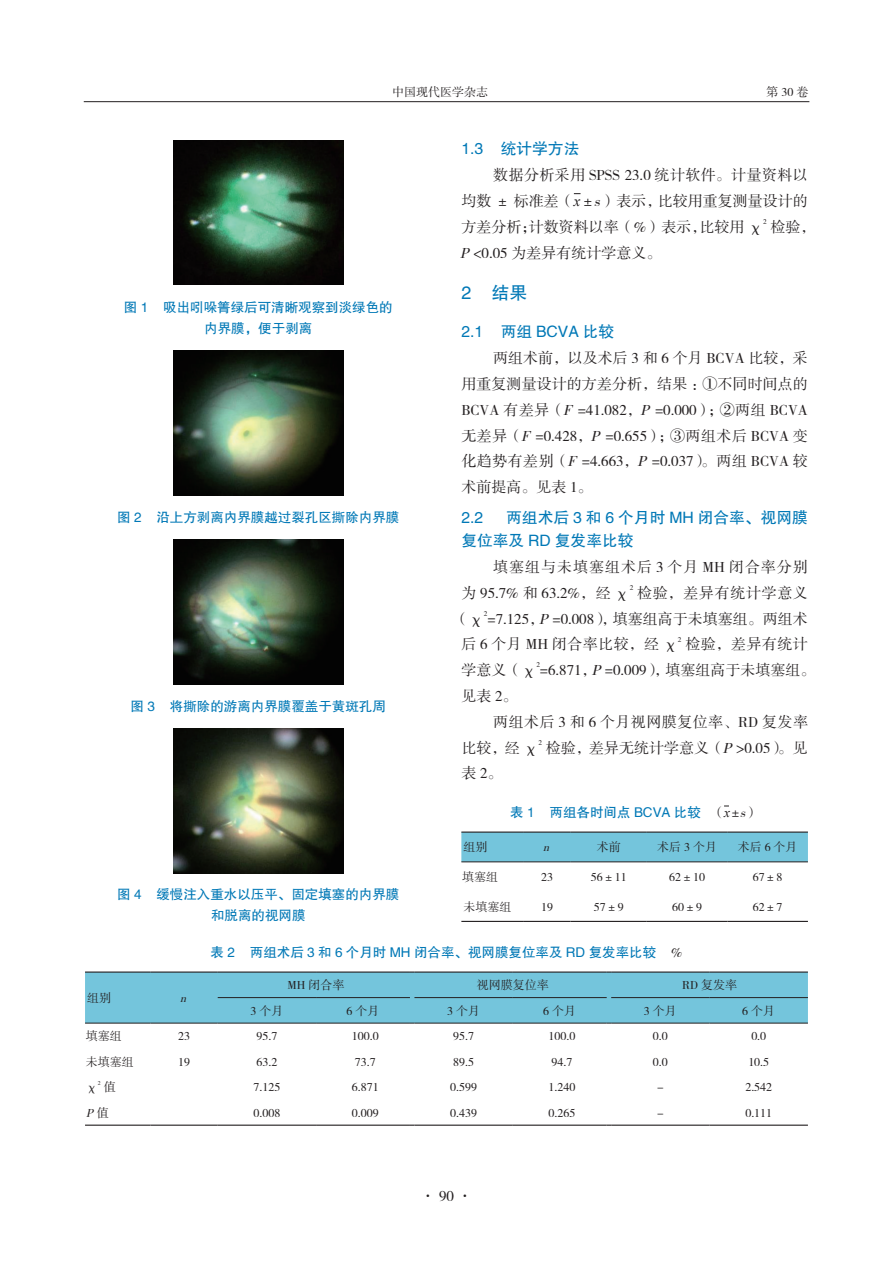
<style>
.page{position:relative;width:893px;height:1263px;background:#fff}
.page>*{position:absolute;margin:0;border:0;box-sizing:border-box;transform-origin:0 0}
._1标题{font:18px "FZHTK GBK1 0";color:#0078b6}
._2标题{font:15.75px/22.8px "FZHTK GBK1 0";color:#0078b6}
.全文段路样式{font:15px/25.8px "FZSSK GBK1 0";color:#231f20;text-align:justify}
.全文段路样式-2{font:15px/25.8px "FZSSK GBK1 0";letter-spacing:.03em;color:#231f20}
.全文段路样式-3{font:15px/25.8px "FZSSK GBK1 0";letter-spacing:.065em;color:#231f20}
._4中文标题_1{font:13.5px/21px "FZHTK GBK1 0";color:#0078b6;text-align:center}
.表格文本1{font:12px "FZSSK GBK1 0";color:#231f20}
.表格文本1-2{font:italic 12px "FZSSK GBK1 0";color:#231f20}
.全文段路样式-4{font:7.2px "FZSSK GBK1 0";color:#231f20}
.表格文本1-3{font:5.85px "FZSSK GBK1 0";color:#231f20}
.s1{font-family:"Times New Roman";font-style:italic}
.s2{font-style:italic}
.s3{font-family:"FZSSK GBK1 0";color:#231f20}
.s4{font-family:"Times New Roman";font-style:italic;color:#231f20}
.s5{font-family:"FZSSK GBK1 0";font-style:italic;color:#231f20}
.s6{font-style:normal}
</style>
<div class="page">
<hr style="left:84px;top:101px;width:725px;height:1px;background:#231f20">
<div style="left:461px;top:833px;width:347px;height:28px;background:#74c5dc"></div>
<svg style="left:461px;top:920px;width:347px;height:1px"></svg>
<hr style="left:647px;top:831px;width:80px;height:2px;background:#231f20">
<hr style="left:727px;top:831px;width:81px;height:2px;background:#231f20">
<hr style="left:647px;top:861px;width:80px;height:1px;background:#231f20">
<hr style="left:727px;top:861px;width:81px;height:1px;background:#231f20">
<hr style="left:461px;top:831px;width:63px;height:2px;background:#231f20">
<hr style="left:524px;top:831px;width:47px;height:2px;background:#231f20">
<hr style="left:571px;top:831px;width:76px;height:2px;background:#231f20">
<hr style="left:461px;top:861px;width:63px;height:1px;background:#231f20">
<hr style="left:524px;top:861px;width:47px;height:1px;background:#231f20">
<hr style="left:571px;top:861px;width:76px;height:1px;background:#231f20">
<hr style="left:461px;top:921px;width:63px;height:1px;background:#231f20">
<hr style="left:524px;top:921px;width:47px;height:1px;background:#231f20">
<hr style="left:571px;top:921px;width:76px;height:1px;background:#231f20">
<hr style="left:647px;top:921px;width:80px;height:1px;background:#231f20">
<hr style="left:727px;top:921px;width:81px;height:1px;background:#231f20">
<svg style="left:85px;top:971px;width:723px;height:53px;background:#71bdd2"></svg>
<hr style="left:611px;top:1023px;width:99px;height:1px;background:#231f20">
<hr style="left:710px;top:1023px;width:98px;height:1px;background:#231f20">
<svg style="left:85px;top:1124px;width:526px;height:2px"></svg>
<hr style="left:611px;top:1124px;width:99px;height:2px;background:#231f20">
<hr style="left:710px;top:1124px;width:98px;height:2px;background:#231f20">
<img style="left:173px;top:140px;width:170px;height:145px">
<img style="left:173px;top:351px;width:170px;height:144px">
<img style="left:173px;top:540px;width:170px;height:144px">
<img style="left:173px;top:728px;width:170px;height:145px">
<p class="表格文本1" style="left:392px;top:85px;width:97px">中国现代医学杂志</p>
<p class="表格文本1" style="left:766px;top:85px;width:43px">第30卷</p>
<p class="_4中文标题_1" style="left:124px;top:297px;width:270px">图 1 吸出吲哚箐绿后可清晰观察到淡绿色的内界膜，便于剥离</p>
<p class="_4中文标题_1" style="left:117px;top:507px;width:284px">图 2 沿上方剥离內界膜越过裂孔区撕除内界膜</p>
<p class="_4中文标题_1" style="left:131px;top:695px;width:257px">图 3 将撕除的游离内界膜覆盖于黄斑孔周</p>
<p class="_2标题" style="left:461px;top:137px;width:120px">1.3 统计学方法</p>
<p class="全文段路样式" style="left:461px;top:163px;width:348px;text-indent:32px">数据分析采用 SPSS 23.0 统计软件。计量资料以均数 ± 标准差（<span class="s1">x</span>±<span class="s2">s</span>）表示，比较用重复测量设计的方差分析；计数资料以率（%）表示，比较用 χ</p>
<p class="全文段路样式-4" style="left:763px;top:218px;width:5px">2</p>
<p class="全文段路样式" style="left:770px;top:215px;width:46px">检验，</p>
<p class="全文段路样式" style="left:460px;top:240px;width:203px"><span class="s2">P</span>&lt;0.05 为差异有统计学意义。</p>
<p class="_1标题" style="left:461px;top:283px;width:67px">2 结果</p>
<p class="_2标题" style="left:461px;top:320px;width:154px">2.1 两组 BCVA 比较</p>
<p class="全文段路样式" style="left:461px;top:346px;width:348px;text-indent:32px">两组术前，以及术后 3 和 6 个月 BCVA 比较，采用重复测量设计的方差分析，结果：①不同时间点的BCVA 有差异（<span class="s2">F</span> =41.082，<span class="s2">P</span> =0.000）；②两组 BCVA无差异（<span class="s2">F</span> =0.428，<span class="s2">P</span> =0.655）；③两组术后 BCVA 变化趋势有差别（<span class="s2">F</span> =4.663，<span class="s2">P</span> =0.037）。两组 BCVA 较术前提高。见表 1。</p>
<p class="_2标题" style="left:461px;top:506px;width:23px">2.2</p>
<p class="_2标题" style="left:461px;top:506px;width:348px;text-indent:45px">两组术后 3 和 6 个月时 MH 闭合率、视网膜复位率及 RD 复发率比较</p>
<p class="全文段路样式-3" style="left:461px;top:555px;width:348px;text-indent:32px">填塞组与未填塞组术后 3 个月 MH 闭合率分别为 95.7% 和 63.2%，经 χ</p>
<p class="全文段路样式-4" style="left:630px;top:584px;width:5px">2</p>
<p class="全文段路样式" style="left:454px;top:581px;width:356px;text-align:right">检验，差异有统计学意义<br>（χ =7.125，<span class="s2">P</span>=0.008），填塞组高于未填塞组。两组术</p>
<p class="全文段路样式-4" style="left:484px;top:610px;width:5px">2</p>
<p class="全文段路样式-2" style="left:461px;top:632px;width:218px">后 6 个月 MH 闭合率比较，经 χ</p>
<p class="全文段路样式-4" style="left:678px;top:635px;width:5px">2</p>
<p class="全文段路样式" style="left:461px;top:632px;width:356px;text-indent:224px">检验，差异有统计学意义（χ =6.871，<span class="s2">P</span>=0.009），填塞组高于未填塞组。</p>
<p class="全文段路样式-4" style="left:536px;top:661px;width:5px">2</p>
<p class="全文段路样式" style="left:461px;top:684px;width:58px">见表 2。</p>
<p class="全文段路样式-2" style="left:461px;top:710px;width:348px;text-indent:32px">两组术后 3 和 6 个月视网膜复位率、RD 复发率比较，经 χ</p>
<p class="全文段路样式-4" style="left:538px;top:739px;width:5px">2</p>
<p class="全文段路样式" style="left:546px;top:735px;width:264px">检验，差异无统计学意义（<span class="s2">P</span>&gt;0.05）。见</p>
<p class="全文段路样式" style="left:461px;top:761px;width:43px">表 2。</p>
<p class="_4中文标题_1" style="left:510px;top:802px;width:250px">表 1 两组各时间点 BCVA 比较 <span class="s3">（</span><span class="s4">x</span><span class="s3">±</span><span class="s5">s</span><span class="s3">）</span></p>
<p class="表格文本1" style="left:463px;top:841px;width:25px">组别</p>
<p class="表格文本1-2" style="left:543px;top:841px;width:11px">n</p>
<p class="表格文本1" style="left:597px;top:841px;width:25px">术前</p>
<p class="表格文本1" style="left:657px;top:841px;width:61px">术后 3 个月</p>
<p class="表格文本1" style="left:738px;top:841px;width:61px">术后 6 个月</p>
<p class="表格文本1" style="left:462px;top:871px;width:37px">填塞组</p>
<p class="表格文本1" style="left:541px;top:871px;width:13px">23</p>
<p class="表格文本1" style="left:591px;top:871px;width:37px">56±11</p>
<p class="表格文本1" style="left:669px;top:871px;width:37px">62±10</p>
<p class="表格文本1" style="left:753px;top:871px;width:31px">67±8</p>
<p class="表格文本1" style="left:463px;top:900px;width:49px">未填塞组</p>
<p class="表格文本1" style="left:541px;top:900px;width:13px">19</p>
<p class="表格文本1" style="left:594px;top:900px;width:31px">57±9</p>
<p class="表格文本1" style="left:672px;top:900px;width:31px">60±9</p>
<p class="表格文本1" style="left:753px;top:900px;width:31px">62±7</p>
<p class="_4中文标题_1" style="left:211px;top:942px;width:473px">表 2 两组术后 3 和 6 个月时 MH 闭合率、视网膜复位率及 RD 复发率比较 <span class="s3">%</span></p>
<p class="_4中文标题_1" style="left:117px;top:884px;width:284px">图 4 缓慢注入重水以压平、固定填塞的内界膜和脱离的视网膜</p>
<p class="表格文本1" style="left:87px;top:992px;width:25px">组别</p>
<p class="表格文本1-2" style="left:180px;top:992px;width:11px">n</p>
<p class="表格文本1" style="left:288px;top:979px;width:58px">MH 闭合率</p>
<p class="表格文本1" style="left:477px;top:979px;width:73px">视网膜复位率</p>
<p class="表格文本1" style="left:682px;top:979px;width:56px">RD 复发率</p>
<p class="表格文本1" style="left:250px;top:1004px;width:34px">3 个月</p>
<p class="表格文本1" style="left:347px;top:1004px;width:34px">6 个月</p>
<p class="表格文本1" style="left:447px;top:1004px;width:34px">3 个月</p>
<p class="表格文本1" style="left:543px;top:1004px;width:34px">6 个月</p>
<p class="表格文本1" style="left:644px;top:1004px;width:34px">3 个月</p>
<p class="表格文本1" style="left:742px;top:1004px;width:34px">6 个月</p>
<p class="表格文本1" style="left:86px;top:1030px;width:37px">填塞组</p>
<p class="表格文本1" style="left:178px;top:1030px;width:13px">23</p>
<p class="表格文本1" style="left:256px;top:1030px;width:22px">95.7</p>
<p class="表格文本1" style="left:352px;top:1030px;width:28px">100.0</p>
<p class="表格文本1" style="left:453px;top:1030px;width:22px">95.7</p>
<p class="表格文本1" style="left:549px;top:1030px;width:28px">100.0</p>
<p class="表格文本1" style="left:653px;top:1030px;width:16px">0.0</p>
<p class="表格文本1" style="left:751px;top:1030px;width:16px">0.0</p>
<p class="表格文本1" style="left:86px;top:1055px;width:49px">未填塞组</p>
<p class="表格文本1" style="left:178px;top:1055px;width:13px">19</p>
<p class="表格文本1" style="left:256px;top:1055px;width:22px">63.2</p>
<p class="表格文本1" style="left:355px;top:1055px;width:22px">73.7</p>
<p class="表格文本1" style="left:453px;top:1055px;width:22px">89.5</p>
<p class="表格文本1" style="left:552px;top:1055px;width:22px">94.7</p>
<p class="表格文本1" style="left:653px;top:1055px;width:16px">0.0</p>
<p class="表格文本1" style="left:748px;top:1055px;width:22px">10.5</p>
<p class="表格文本1" style="left:86px;top:1081px;width:13px">χ</p>
<p class="表格文本1-3" style="left:98px;top:1080px;width:4px">2</p>
<p class="表格文本1" style="left:104px;top:1081px;width:13px">值</p>
<p class="表格文本1" style="left:253px;top:1081px;width:28px">7.125</p>
<p class="表格文本1" style="left:352px;top:1081px;width:28px">6.871</p>
<p class="表格文本1" style="left:450px;top:1081px;width:28px">0.599</p>
<p class="表格文本1" style="left:549px;top:1081px;width:28px">1.240</p>
<p class="表格文本1" style="left:657px;top:1081px;width:8px">-</p>
<p class="表格文本1" style="left:745px;top:1081px;width:28px">2.542</p>
<p class="表格文本1-2" style="left:86px;top:1106px;width:24px">P<span class="s6">值</span></p>
<p class="表格文本1" style="left:253px;top:1106px;width:28px">0.008</p>
<p class="表格文本1" style="left:352px;top:1106px;width:28px">0.009</p>
<p class="表格文本1" style="left:450px;top:1106px;width:28px">0.439</p>
<p class="表格文本1" style="left:549px;top:1106px;width:28px">0.265</p>
<p class="表格文本1" style="left:657px;top:1106px;width:8px">-</p>
<p class="表格文本1" style="left:745px;top:1106px;width:28px">0.111</p>
<p class="全文段路样式" style="left:420px;top:1183px;width:54px">· 90 ·</p>
</div>
